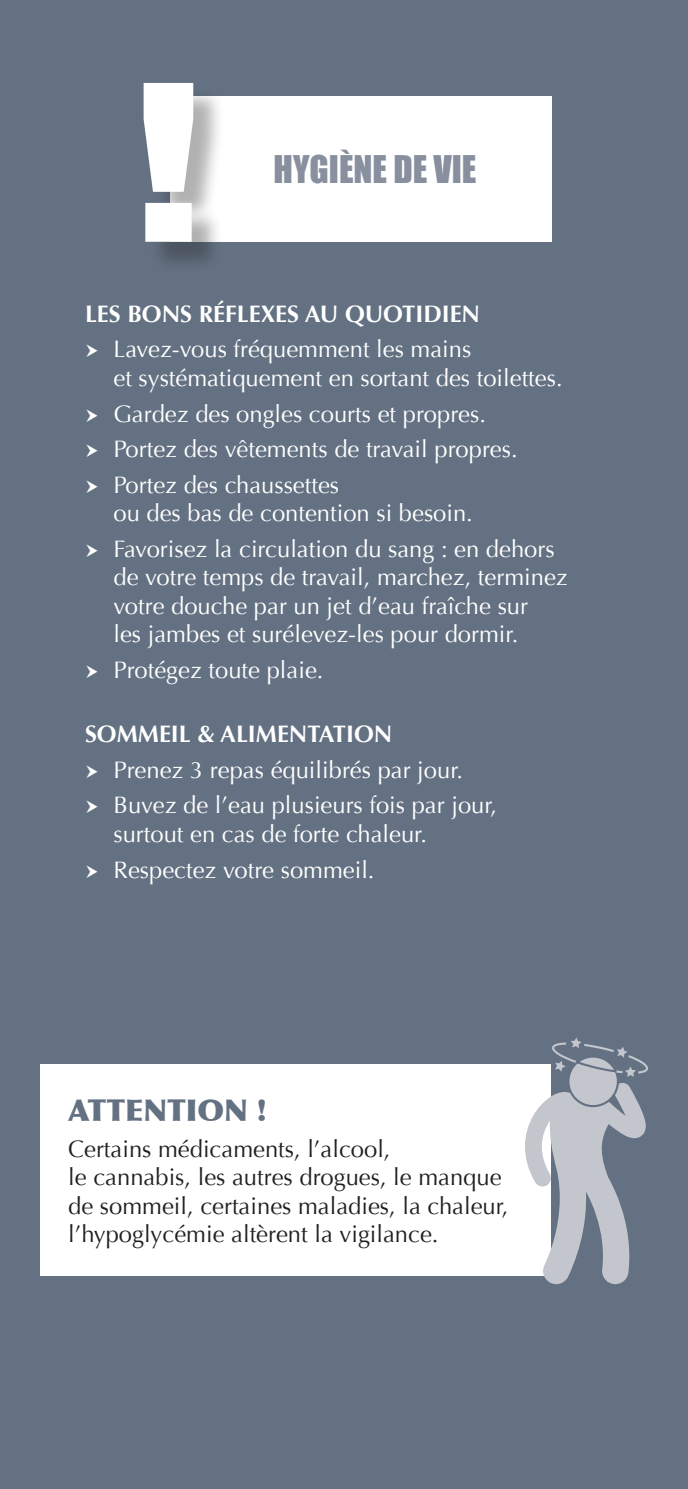
<style>
.page{position:relative;width:688px;height:1489px;background:#fff}
.page>*{position:absolute;margin:0;border:0;box-sizing:border-box;transform-origin:0 0}
.t1{font:35px "Impact";color:#88909f}
.t2{font:900 30px "Optima";color:#637182}
.t3{font:23.75px/35.5px "Optima";color:#fff}
.t4{font:23.75px/28.5px "Optima";color:#231f20}
.t5{font:700 23.75px "Optima";color:#fff}
</style>
<div class="page">
<div style="left:0;top:0;width:687px;height:1488px;background:#637182"></div>
<div style="left:170px;top:96px;width:381px;height:146px;background:#fff"></div>
<div style="left:147px;top:87px;width:78px;height:186px;background:#231f20;opacity:.35"></div>
<svg style="left:144px;top:83px;width:49px;height:159px"></svg>
<div style="left:40px;top:1064px;width:510px;height:211px;background:#fff"></div>
<svg style="left:525px;top:1037px;width:123px;height:246px"></svg>
<h1 class="t1" style="left:273px;top:148px;width:204px">HYGIÈNE DE VIE</h1>
<p class="t5" style="left:85px;top:300px;width:396px">LES BONS RÉFLEXES AU QUOTIDIEN</p>
<p class="t3" style="left:113px;top:335px;width:450px;line-height:28.5px">Lavez-vous fréquemment les mains<br>et systématiquement en sortant des toilettes.</p>
<p class="t3" style="left:113px;top:396px;width:405px">Gardez des ongles courts et propres.<br>Portez des vêtements de travail propres.<br>Portez des chaussettes</p>
<p class="t3" style="left:113px;top:496px;width:442px">ou des bas de contention si besoin.<br>Favorisez la circulation du sang : en dehors</p>
<p class="t3" style="left:113px;top:563px;width:455px;line-height:28.5px">de votre temps de travail, marchez, terminez votre douche par un jet d’eau fraîche sur<br>les jambes et surélevez-les pour dormir.</p>
<p class="t3" style="left:113px;top:652px;width:211px">Protégez toute plaie.</p>
<p class="t5" style="left:85px;top:720px;width:309px">SOMMEIL &amp; ALIMENTATION</p>
<p class="t3" style="left:113px;top:752px;width:385px">Prenez 3 repas équilibrés par jour.<br>Buvez de l’eau plusieurs fois par jour,</p>
<p class="t3" style="left:113px;top:816px;width:315px">surtout en cas de forte chaleur.<br>Respectez votre sommeil.</p>
<p class="t2" style="left:68px;top:1092px;width:200px">ATTENTION !</p>
<p class="t4" style="left:68px;top:1134px;width:441px">Certains médicaments, l’alcool,<br>le cannabis, les autres drogues, le manque de sommeil, certaines maladies, la chaleur, l’hypoglycémie altèrent la vigilance.</p>
</div>
